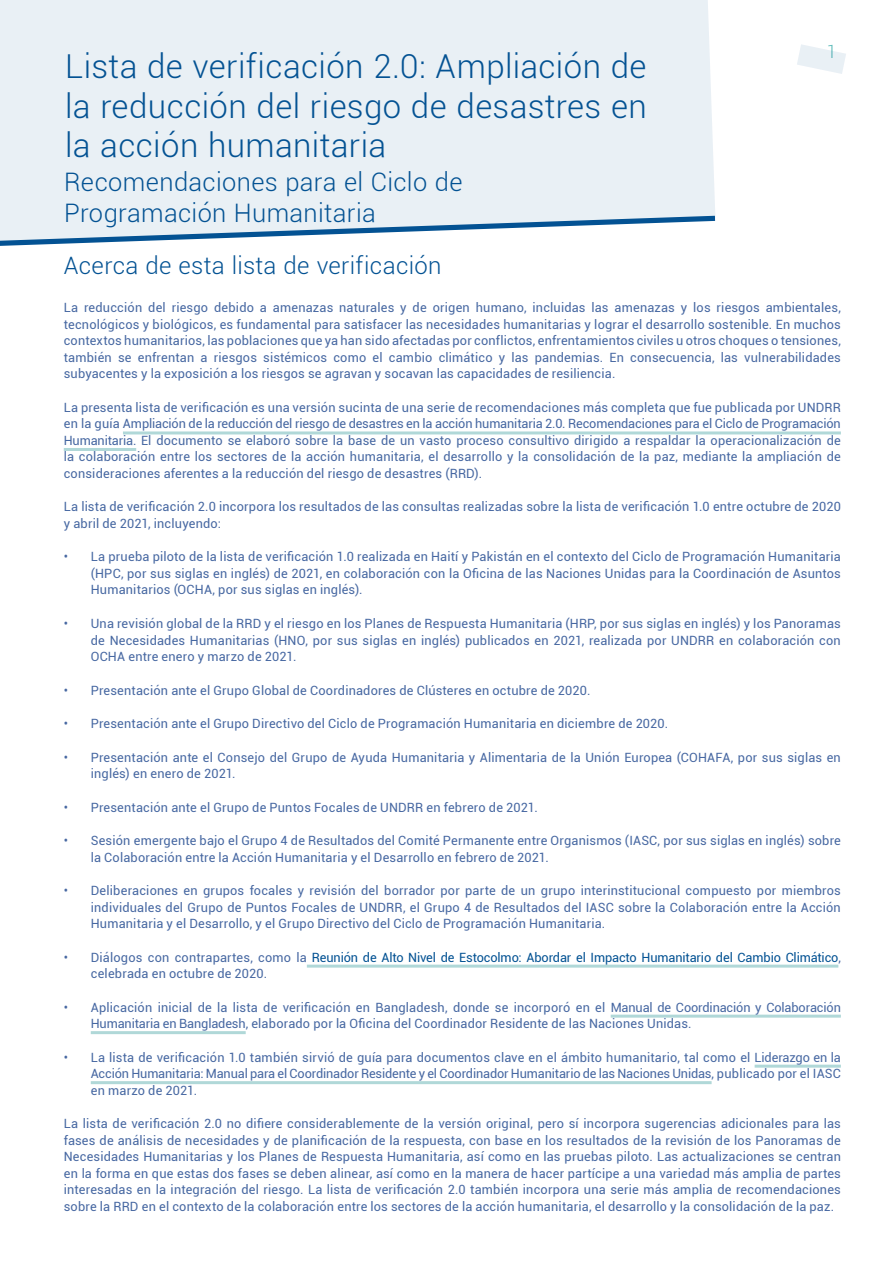
<style>
.page{position:relative;width:893px;height:1263px;background:#fff}
.page>*{position:absolute;margin:0;border:0;box-sizing:border-box;transform-origin:0 0}
.t1{font:300 33px/39.6px "Roboto";letter-spacing:.01em;color:#035293;text-align:justify}
.t2{font:300 25.5px/30.6px "Roboto";letter-spacing:.015em;color:#035293}
.t3{font:300 24px "Roboto";letter-spacing:.015em;color:#035293}
.t4{font:300 18px "Roboto";color:#5ebbba}
.t5{font:12.75px/16.5px "Roboto";letter-spacing:.015em;color:#4768a2;text-align:justify}
.t6{font:12.75px/16.5px "Roboto";letter-spacing:-.005em;color:#035293}
.s1{color:#4768a2}
</style>
<div class="page">
<svg style="left:797px;top:44px;width:49px;height:30px"></svg>
<div style="left:0;top:0;width:715px;height:216px;background:#e9f0f5"></div>
<hr style="left:123px;top:431px;width:718px;height:3px;background:#b0d8d8">
<hr style="left:64px;top:448px;width:72px;height:3px;background:#b0d8d8">
<hr style="left:307px;top:965px;width:531px;height:3px;background:#b0d8d8">
<hr style="left:611px;top:1015px;width:230px;height:3px;background:#b0d8d8">
<hr style="left:91px;top:1031px;width:155px;height:3px;background:#b0d8d8">
<hr style="left:755px;top:1065px;width:86px;height:3px;background:#b0d8d8">
<hr style="left:91px;top:1081px;width:621px;height:3px;background:#b0d8d8">
<svg style="left:0;top:216px;width:715px;height:30px"></svg>
<h1 class="t1" style="left:65px;top:45px;width:583px">Lista de verificación 2.0: Ampliación de la reducción del riesgo de desastres en la acción humanitaria</h1>
<h2 class="t2" style="left:64px;top:166px;width:400px">Recomendaciones para el Ciclo de<br>Programación Humanitaria</h2>
<h3 class="t3" style="left:64px;top:249px;width:379px">Acerca de esta lista de verificación</h3>
<h3 class="t4" style="left:827px;top:39px;width:11px">1</h3>
<p class="t5" style="left:64px;top:299px;width:779px">La reducción del riesgo debido a amenazas naturales y de origen humano, incluidas las amenazas y los riesgos ambientales, tecnológicos y biológicos, es fundamental para satisfacer las necesidades humanitarias y lograr el desarrollo sostenible. En muchos contextos humanitarios, las poblaciones que ya han sido afectadas por conflictos, enfrentamientos civiles u otros choques o tensiones, también se enfrentan a riesgos sistémicos como el cambio climático y las pandemias. En consecuencia, las vulnerabilidades subyacentes y la exposición a los riesgos se agravan y socavan las capacidades de resiliencia.</p>
<p class="t5" style="left:64px;top:399px;width:779px">La presenta lista de verificación es una versión sucinta de una serie de recomendaciones más completa que fue publicada por UNDRR en la guía Ampliación de la reducción del riesgo de desastres en la acción humanitaria 2.0. Recomendaciones para el Ciclo de Programación Humanitaria. El documento se elaboró sobre la base de un vasto proceso consultivo dirigido a respaldar la operacionalización de la colaboración entre los sectores de la acción humanitaria, el desarrollo y la consolidación de la paz, mediante la ampliación de consideraciones aferentes a la reducción del riesgo de desastres (RRD).</p>
<p class="t5" style="left:64px;top:498px;width:779px">La lista de verificación 2.0 incorpora los resultados de las consultas realizadas sobre la lista de verificación 1.0 entre octubre de 2020 y abril de 2021, incluyendo:</p>
<p class="t5" style="left:91px;top:548px;width:752px;text-indent:-27px">• La prueba piloto de la lista de verificación 1.0 realizada en Haití y Pakistán en el contexto del Ciclo de Programación Humanitaria (HPC, por sus siglas en inglés) de 2021, en colaboración con la Oficina de las Naciones Unidas para la Coordinación de Asuntos Humanitarios (OCHA, por sus siglas en inglés).</p>
<p class="t5" style="left:91px;top:615px;width:752px;text-indent:-27px">• Una revisión global de la RRD y el riesgo en los Planes de Respuesta Humanitaria (HRP, por sus siglas en inglés) y los Panoramas de Necesidades Humanitarias (HNO, por sus siglas en inglés) publicados en 2021, realizada por UNDRR en colaboración con OCHA entre enero y marzo de 2021.</p>
<p class="t5" style="left:64px;top:681px;width:528px">• Presentación ante el Grupo Global de Coordinadores de Clústeres en octubre de 2020.</p>
<p class="t5" style="left:64px;top:715px;width:606px">• Presentación ante el Grupo Directivo del Ciclo de Programación Humanitaria en diciembre de 2020.</p>
<p class="t5" style="left:91px;top:748px;width:752px;text-indent:-27px">• Presentación ante el Consejo del Grupo de Ayuda Humanitaria y Alimentaria de la Unión Europea (COHAFA, por sus siglas en inglés) en enero de 2021.</p>
<p class="t5" style="left:64px;top:798px;width:475px">• Presentación ante el Grupo de Puntos Focales de UNDRR en febrero de 2021.</p>
<p class="t5" style="left:91px;top:832px;width:752px;text-indent:-27px">• Sesión emergente bajo el Grupo 4 de Resultados del Comité Permanente entre Organismos (IASC, por sus siglas en inglés) sobre la Colaboración entre la Acción Humanitaria y el Desarrollo en febrero de 2021.</p>
<p class="t5" style="left:91px;top:882px;width:752px;text-indent:-27px">• Deliberaciones en grupos focales y revisión del borrador por parte de un grupo interinstitucional compuesto por miembros individuales del Grupo de Puntos Focales de UNDRR, el Grupo 4 de Resultados del IASC sobre la Colaboración entre la Acción Humanitaria y el Desarrollo, y el Grupo Directivo del Ciclo de Programación Humanitaria.</p>
<p class="t6" style="left:91px;top:948px;width:752px;text-indent:-27px"><span class="s1">• Diálogos con contrapartes, como la</span> Reunión de Alto Nivel de Estocolmo: Abordar el Impacto Humanitario del Cambio Climático<span class="s1">, celebrada en octubre de 2020.</span></p>
<p class="t5" style="left:91px;top:998px;width:752px;text-indent:-27px">• Aplicación inicial de la lista de verificación en Bangladesh, donde se incorporó en el Manual de Coordinación y Colaboración<br>Humanitaria en Bangladesh, elaborado por la Oficina del Coordinador Residente de las Naciones Unidas.</p>
<p class="t5" style="left:91px;top:1048px;width:752px;text-indent:-27px">• La lista de verificación 1.0 también sirvió de guía para documentos clave en el ámbito humanitario, tal como el Liderazgo en la Acción Humanitaria: Manual para el Coordinador Residente y el Coordinador Humanitario de las Naciones Unidas, publicado por el IASC en marzo de 2021.</p>
<p class="t5" style="left:64px;top:1115px;width:779px">La lista de verificación 2.0 no difiere considerablemente de la versión original, pero sí incorpora sugerencias adicionales para las fases de análisis de necesidades y de planificación de la respuesta, con base en los resultados de la revisión de los Panoramas de Necesidades Humanitarias y los Planes de Respuesta Humanitaria, así como en las pruebas piloto. Las actualizaciones se centran en la forma en que estas dos fases se deben alinear, así como en la manera de hacer partícipe a una variedad más amplia de partes interesadas en la integración del riesgo. La lista de verificación 2.0 también incorpora una serie más amplia de recomendaciones sobre la RRD en el contexto de la colaboración entre los sectores de la acción humanitaria, el desarrollo y la consolidación de la paz.</p>
</div>
